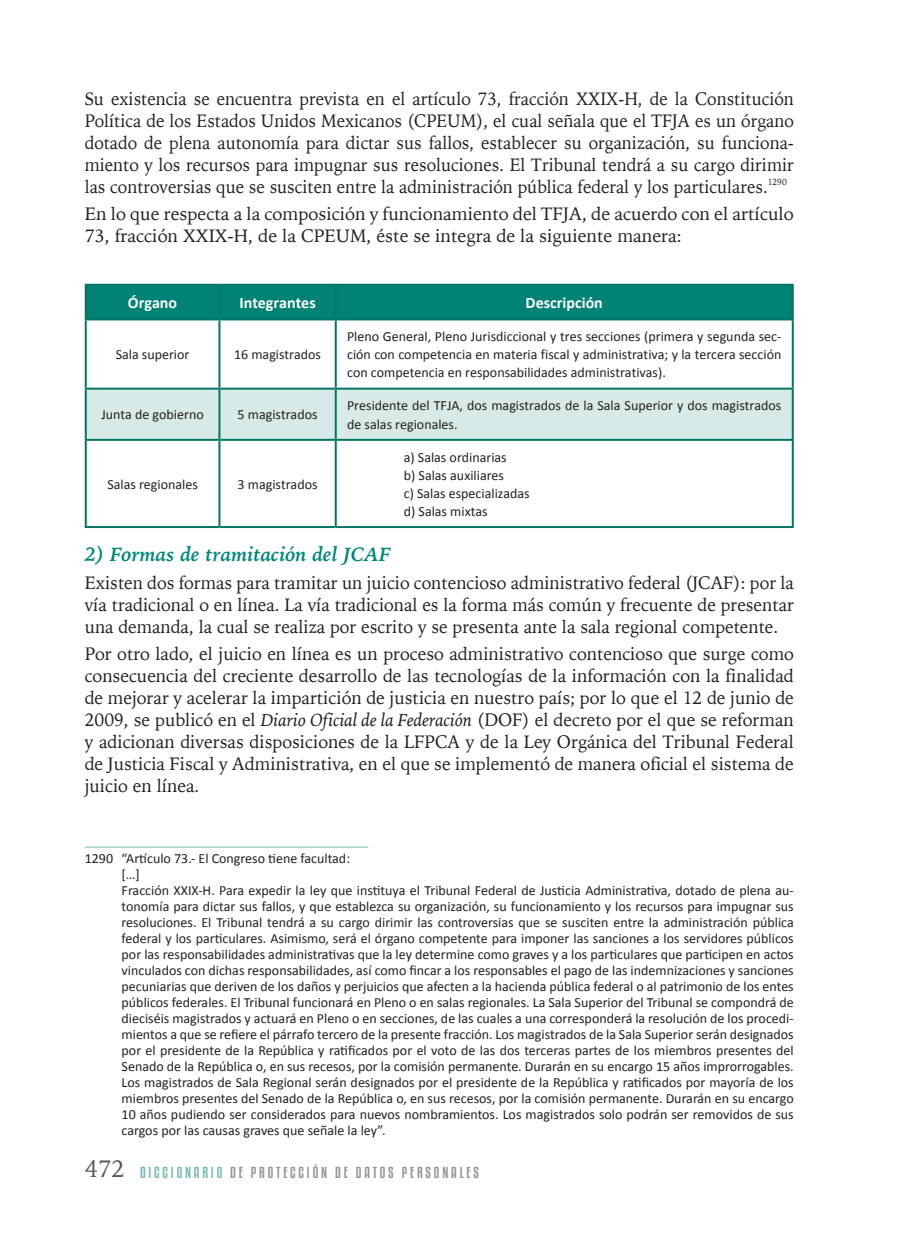
<style>
.page{position:relative;width:909px;height:1248px;background:#fff}
.page>*{position:absolute;margin:0;border:0;box-sizing:border-box;transform-origin:0 0}
.t1{font:italic 700 20px "Iowan Old Style";color:#00897a}
.t2{font:18px/22px "Iowan Old Style";color:#231f20;text-align:justify}
.t3{font:18px/22px "Iowan Old Style";color:#231f20;text-align:justify;scale:.95 1}
.t4{font:700 16px "Calibri";color:#fff}
.t5{font:14px/16px "Calibri";color:#231f20}
.t6{font:14px "Kenyan Coffee Rg";letter-spacing:.2em;color:#939598}
.s1{font-style:italic}
.s2{font-family:"Iowan Old Style";font-size:24px;color:#57585a}
.s3{color:#75baaf}
</style>
<div class="page">
<div style="left:87px;top:286px;width:704px;height:32px;background:#008274"></div>
<svg style="left:87px;top:320px;width:704px;height:206px"></svg>
<div style="left:87px;top:390px;width:704px;height:49px;background:#d8eae7"></div>
<hr style="left:218px;top:286px;width:2px;height:32px;background:#007566">
<hr style="left:335px;top:286px;width:2px;height:32px;background:#007566">
<hr style="left:218px;top:390px;width:2px;height:49px;background:#007566">
<hr style="left:335px;top:390px;width:2px;height:49px;background:#007566">
<hr style="left:218px;top:320px;width:2px;height:68px;background:#007566">
<hr style="left:335px;top:320px;width:2px;height:68px;background:#007566">
<hr style="left:218px;top:441px;width:2px;height:85px;background:#007566">
<hr style="left:335px;top:441px;width:2px;height:85px;background:#007566">
<hr style="left:85px;top:320px;width:2px;height:68px;background:#007566">
<hr style="left:791px;top:320px;width:2px;height:68px;background:#007566">
<hr style="left:85px;top:388px;width:134px;height:2px;background:#007566">
<hr style="left:85px;top:390px;width:2px;height:49px;background:#007566">
<hr style="left:219px;top:388px;width:117px;height:2px;background:#007566">
<hr style="left:336px;top:388px;width:457px;height:2px;background:#007566">
<hr style="left:791px;top:390px;width:2px;height:49px;background:#007566">
<hr style="left:85px;top:439px;width:134px;height:2px;background:#007566">
<hr style="left:85px;top:441px;width:2px;height:85px;background:#007566">
<hr style="left:219px;top:439px;width:117px;height:2px;background:#007566">
<hr style="left:336px;top:439px;width:457px;height:2px;background:#007566">
<hr style="left:791px;top:441px;width:2px;height:85px;background:#007566">
<hr style="left:85px;top:526px;width:134px;height:2px;background:#007566">
<hr style="left:219px;top:526px;width:117px;height:2px;background:#007566">
<hr style="left:336px;top:526px;width:457px;height:2px;background:#007566">
<hr style="left:85px;top:284px;width:134px;height:2px;background:#007566">
<hr style="left:85px;top:286px;width:2px;height:32px;background:#007566">
<hr style="left:219px;top:284px;width:117px;height:2px;background:#007566">
<hr style="left:336px;top:284px;width:457px;height:2px;background:#007566">
<hr style="left:791px;top:286px;width:2px;height:32px;background:#007566">
<hr style="left:85px;top:318px;width:134px;height:2px;background:#007566">
<hr style="left:219px;top:318px;width:117px;height:2px;background:#007566">
<hr style="left:336px;top:318px;width:457px;height:2px;background:#007566">
<hr style="left:85px;top:846px;width:283px;height:1px;background:#75baaf">
<p class="t3" style="left:85px;top:87px;width:748px">Su existencia se encuentra prevista en el artículo 73, fracción XXIX-H, de la Constitución Política de los Estados Unidos Mexicanos (CPEUM), el cual señala que el TFJA es un órgano dotado de plena autonomía para dictar sus fallos, establecer su organización, su funciona&shy;miento y los recursos para impugnar sus resoluciones. El Tribunal tendrá a su cargo dirimir las controversias que se susciten entre la administración pública federal y los particulares.<sup>1290</sup></p>
<p class="t2" style="left:85px;top:202px;width:710px">En lo que respecta a la composición y funcionamiento del TFJA, de acuerdo con el artículo<br>73, fracción XXIX-H, de la CPEUM, éste se integra de la siguiente manera:</p>
<p class="t4" style="left:128px;top:292px;width:51px">Órgano</p>
<p class="t4" style="left:239px;top:292px;width:78px">Integrantes</p>
<p class="t4" style="left:525px;top:292px;width:79px">Descripción</p>
<p class="t5" style="left:116px;top:347px;width:75px">Sala superior</p>
<p class="t5" style="left:234px;top:347px;width:89px">16 magistrados</p>
<p class="t5" style="left:347px;top:328px;width:436px;line-height:18px;text-align:justify">Pleno General, Pleno Jurisdiccional y tres secciones (primera y segunda sec&shy;ción con competencia en materia fiscal y administrativa; y la tercera sección con competencia en responsabilidades administrativas).</p>
<p class="t5" style="left:101px;top:407px;width:104px">Junta de gobierno</p>
<p class="t5" style="left:237px;top:407px;width:81px">5 magistrados</p>
<p class="t5" style="left:347px;top:397px;width:436px;line-height:18px">Presidente del TFJA, dos magistrados de la Sala Superior y dos magistrados de salas regionales.</p>
<p class="t5" style="left:107px;top:476px;width:92px">Salas regionales</p>
<p class="t5" style="left:237px;top:476px;width:81px">3 magistrados</p>
<p class="t5" style="left:404px;top:448px;width:127px;line-height:18px">a) Salas ordinarias<br>b) Salas auxiliares<br>c) Salas especializadas d) Salas mixtas</p>
<h1 class="t1" style="left:85px;top:536px;width:307px">2) Formas de tramitación del JCAF</h1>
<p class="t2" style="left:85px;top:570px;width:710px">Existen dos formas para tramitar un juicio contencioso administrativo federal (JCAF): por la vía tradicional o en línea. La vía tradicional es la forma más común y frecuente de presentar una demanda, la cual se realiza por escrito y se presenta ante la sala regional competente.</p>
<p class="t2" style="left:85px;top:642px;width:710px">Por otro lado, el juicio en línea es un proceso administrativo contencioso que surge como consecuencia del creciente desarrollo de las tecnologías de la información con la finalidad de mejorar y acelerar la impartición de justicia en nuestro país; por lo que el 12 de junio de 2009, se publicó en el <span class="s1">Diario Oficial de la Federación</span> (DOF) el decreto por el que se reforman y adicionan diversas disposiciones de la LFPCA y de la Ley Orgánica del Tribunal Federal de Justicia Fiscal y Administrativa, en el que se implementó de manera oficial el sistema de juicio en línea.</p>
<p class="t5" style="left:122px;top:850px;width:673px;text-indent:-37px">1290 “Artículo 73.- El Congreso tiene facultad:<br>[…]<br>Fracción XXIX-H. Para expedir la ley que instituya el Tribunal Federal de Justicia Administrativa, dotado de plena au&shy;tonomía para dictar sus fallos, y que establezca su organización, su funcionamiento y los recursos para impugnar sus resoluciones. El Tribunal tendrá a su cargo dirimir las controversias que se susciten entre la administración pública federal y los particulares. Asimismo, será el órgano competente para imponer las sanciones a los servidores públicos por las responsabilidades administrativas que la ley determine como graves y a los particulares que participen en actos vinculados con dichas responsabilidades, así como fincar a los responsables el pago de las indemnizaciones y sanciones pecuniarias que deriven de los daños y perjuicios que afecten a la hacienda pública federal o al patrimonio de los entes públicos federales. El Tribunal funcionará en Pleno o en salas regionales. La Sala Superior del Tribunal se compondrá de dieciséis magistrados y actuará en Pleno o en secciones, de las cuales a una corresponderá la resolución de los procedi&shy;mientos a que se refiere el párrafo tercero de la presente fracción. Los magistrados de la Sala Superior serán designados por el presidente de la República y ratificados por el voto de las dos terceras partes de los miembros presentes del Senado de la República o, en sus recesos, por la comisión permanente. Durarán en su encargo 15 años improrrogables.<br>Los magistrados de Sala Regional serán designados por el presidente de la República y ratificados por mayoría de los miembros presentes del Senado de la República o, en sus recesos, por la comisión permanente. Durarán en su encargo 10 años pudiendo ser considerados para nuevos nombramientos. Los magistrados solo podrán ser removidos de sus cargos por las causas graves que señale la ley”.</p>
<p class="t6" style="left:85px;top:1163px;width:396px"><span class="s2">472</span> <span class="s3">DICCIONARIO</span> DE PROTECCIÓN DE DATOS PERSONALES</p>
</div>
